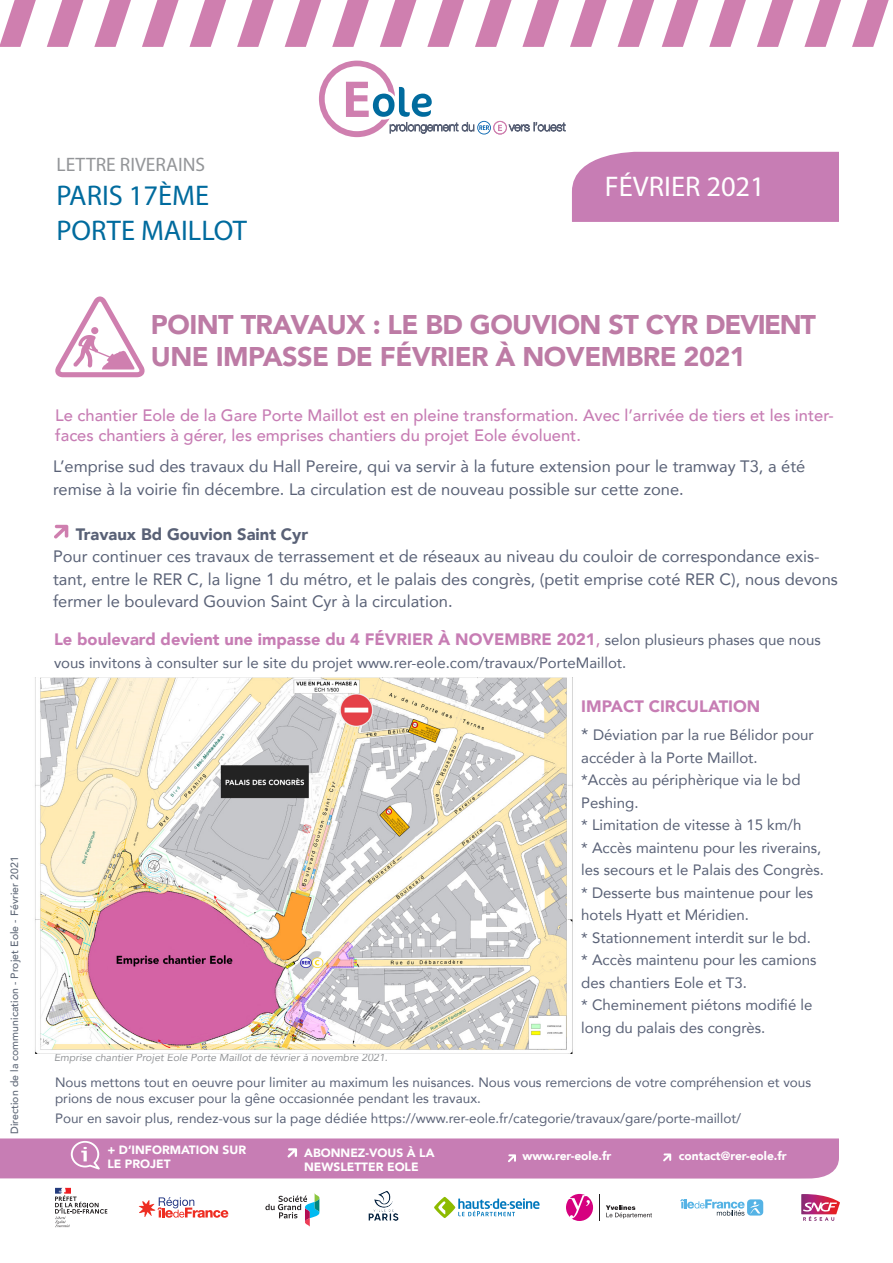
<style>
.page{position:relative;width:893px;height:1263px;background:#fff}
.page>*{position:absolute;margin:0;border:0;box-sizing:border-box;transform-origin:0 0}
.t1{font:28.5px "Myriad Pro";color:#006b9e}
.t2{font:28.5px "Myriad Pro";color:#fff}
.t3{font:900 27px/32.4px "Avenir";letter-spacing:-.02em;color:#bd7ba5}
.t4{font:19.5px "Myriad Pro";color:#939598}
.t5{font:16.5px/22.5px "Avenir";color:#596176}
.t6{font:500 16.5px/19.8px "Avenir";color:#c77db4}
.t7{font:900 16.5px "Avenir";color:#c77db4}
.t8{font:900 16.5px "Avenir";color:#596176}
.t9{font:15px/22.5px "Avenir";color:#596176}
.t10{font:13.5px/16.2px "Avenir";color:#596176}
.t11{font:900 12px/14.4px "Avenir";color:#fff}
.t12{font:italic 10.5px "Avenir";color:#939598}
.t13{font:500 10.5px "Avenir";letter-spacing:.005em;color:#606978}
.s1{font-weight:500}
.s2{font-weight:400;font-size:15px;color:#596176}
.s3{font-size:16.5px}
</style>
<div class="page">
<svg style="left:319px;top:61px;width:247px;height:76px"></svg>
<svg style="left:237px;top:0;width:37px;height:47px"></svg>
<svg style="left:189px;top:0;width:37px;height:47px"></svg>
<svg style="left:142px;top:0;width:37px;height:47px"></svg>
<svg style="left:94px;top:0;width:37px;height:47px"></svg>
<svg style="left:47px;top:0;width:36px;height:47px"></svg>
<svg style="left:0;top:0;width:36px;height:47px"></svg>
<svg style="left:285px;top:0;width:36px;height:47px"></svg>
<svg style="left:332px;top:0;width:37px;height:47px"></svg>
<svg style="left:380px;top:0;width:36px;height:47px"></svg>
<svg style="left:427px;top:0;width:37px;height:47px"></svg>
<svg style="left:475px;top:0;width:37px;height:47px"></svg>
<svg style="left:618px;top:0;width:36px;height:47px"></svg>
<svg style="left:570px;top:0;width:37px;height:47px"></svg>
<svg style="left:522px;top:0;width:37px;height:47px"></svg>
<svg style="left:852px;top:0;width:37px;height:47px"></svg>
<svg style="left:804px;top:0;width:37px;height:47px"></svg>
<svg style="left:757px;top:0;width:36px;height:47px"></svg>
<svg style="left:709px;top:0;width:37px;height:47px"></svg>
<svg style="left:662px;top:0;width:36px;height:47px"></svg>
<div style="left:572px;top:151px;width:267px;height:71px;background:#c77db4"></div>
<svg style="left:55px;top:296px;width:90px;height:81px"></svg>
<svg style="left:54px;top:525px;width:14px;height:13px"></svg>
<img style="left:35px;top:677px;width:538px;height:377px">
<div style="left:0;top:1138px;width:839px;height:40px;background:#c77db4"></div>
<svg style="left:434px;top:1197px;width:106px;height:21px"></svg>
<svg style="left:606px;top:1205px;width:46px;height:13px"></svg>
<svg style="left:599px;top:1194px;width:1px;height:27px"></svg>
<svg style="left:566px;top:1194px;width:27px;height:27px"></svg>
<div style="left:747px;top:1199px;width:16px;height:16px;background:#55b3e5;border-radius:4px"></div>
<svg style="left:680px;top:1199px;width:80px;height:16px"></svg>
<svg style="left:801px;top:1194px;width:39px;height:27px"></svg>
<svg style="left:139px;top:1197px;width:89px;height:21px"></svg>
<img style="left:368px;top:1190px;width:31px;height:31px">
<svg style="left:265px;top:1193px;width:54px;height:34px"></svg>
<svg style="left:55px;top:1188px;width:52px;height:39px"></svg>
<p class="t13" style="left:5px;top:1134px;width:279px;rotate:-90deg">Direction de la communication - Projet Eole - Février 2021</p>
<p class="t4" style="left:56px;top:152px;width:150px">LETTRE RIVERAINS</p>
<p class="t1" style="left:56px;top:178px;width:154px">PARIS 17ÈME</p>
<p class="t2" style="left:605px;top:169px;width:162px">FÉVRIER 2021</p>
<p class="t1" style="left:56px;top:213px;width:192px">PORTE MAILLOT</p>
<p class="t3" style="left:151px;top:307px;width:667px">POINT TRAVAUX : LE BD GOUVION ST CYR DEVIENT<br>UNE IMPASSE DE FÉVRIER À NOVEMBRE 2021</p>
<p class="t6" style="left:55px;top:404px;width:780px">Le chantier Eole de la Gare Porte Maillot est en pleine transformation. Avec l’arrivée de tiers et les inter&shy;faces chantiers à gérer, les emprises chantiers du projet Eole évoluent.</p>
<p class="t5" style="left:53px;top:455px;width:754px">L’emprise sud des travaux du Hall Pereire, qui va servir à la future extension pour le tramway T3, a été remise à la voirie fin décembre. La circulation est de nouveau possible sur cette zone.</p>
<p class="t8" style="left:76px;top:520px;width:234px">Travaux Bd Gouvion Saint Cyr</p>
<p class="t5" style="left:53px;top:545px;width:786px">Pour continuer ces travaux de terrassement et de réseaux au niveau du couloir de correspondance exis&shy;tant, entre le RER C, la ligne 1 du métro, et le palais des congrès, (petit emprise coté RER C), nous devons fermer le boulevard Gouvion Saint Cyr à la circulation.</p>
<p class="t7" style="left:54px;top:625px;width:768px">Le boulevard devient une impasse du 4 FÉVRIER À NOVEMBRE 2021<span class="s1">,</span> <span class="s2">selon plusieurs phases que nous</span></p>
<p class="t9" style="left:54px;top:651px;width:574px">vous invitons à consulter sur le site du projet www.rer-eole.com/travaux/PorteMaillot.</p>
<p class="t7" style="left:581px;top:692px;width:181px">IMPACT CIRCULATION</p>
<p class="t9" style="left:581px;top:723px;width:234px"><span class="s3">*</span> Déviation par la rue Bélidor pour accéder à la Porte Maillot.</p>
<p class="t9" style="left:581px;top:768px;width:221px">*Accès au périphèrique via le bd<br>Peshing.</p>
<p class="t9" style="left:581px;top:813px;width:222px">* Limitation de vitesse à 15 km/h</p>
<p class="t9" style="left:581px;top:836px;width:244px">* Accès maintenu pour les riverains, les secours et le Palais des Congrès.</p>
<p class="t9" style="left:581px;top:881px;width:234px">* Desserte bus maintenue pour les hotels Hyatt et Méridien.</p>
<p class="t9" style="left:581px;top:926px;width:231px">* Stationnement interdit sur le bd.</p>
<p class="t9" style="left:581px;top:948px;width:237px">* Accès maintenu pour les camions des chantiers Eole et T3.</p>
<p class="t9" style="left:581px;top:993px;width:233px">* Cheminement piétons modifié le long du palais des congrès.</p>
<p class="t12" style="left:54px;top:1051px;width:335px">Emprise chantier Projet Eole Porte Maillot de février à novembre 2021.</p>
<p class="t10" style="left:55px;top:1074px;width:758px">Nous mettons tout en oeuvre pour limiter au maximum les nuisances. Nous vous remercions de votre compréhension et vous prions de nous excuser pour la gêne occasionnée pendant les travaux.</p>
<p class="t10" style="left:55px;top:1109px;width:688px">Pour en savoir plus, rendez-vous sur la page dédiée https://www.rer-eole.fr/categorie/travaux/gare/porte-maillot/</p>
<p class="t11" style="left:107px;top:1142px;width:140px">+ D’INFORMATION SUR<br>LE PROJET</p>
<p class="t11" style="left:304px;top:1145px;width:132px">ABONNEZ-VOUS À LA</p>
<p class="t11" style="left:679px;top:1149px;width:110px">contact@rer-eole.fr</p>
<p class="t11" style="left:522px;top:1149px;width:91px">www.rer-eole.fr</p>
<p class="t11" style="left:304px;top:1159px;width:116px">NEWSLETTER EOLE</p>
</div>
